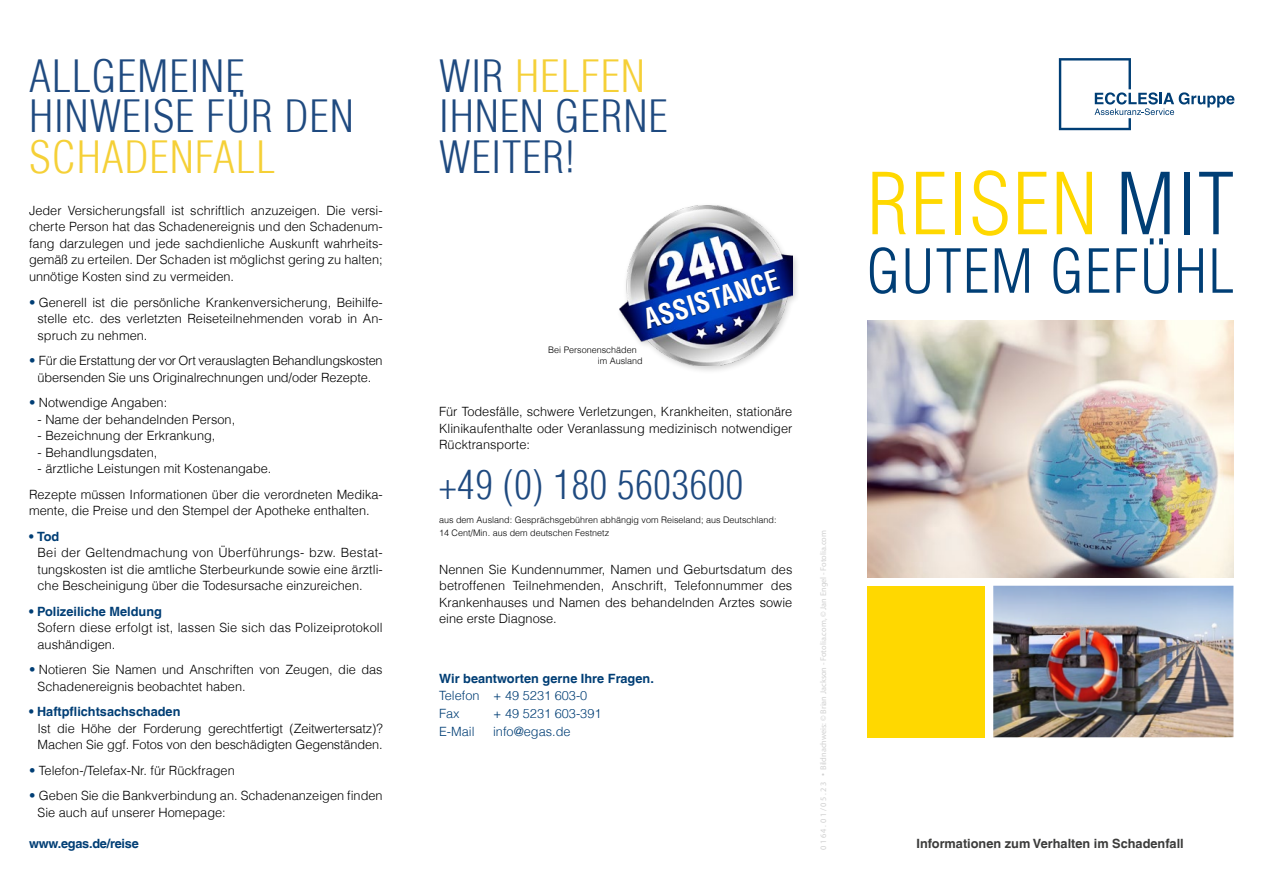
<style>
.page{position:relative;width:1263px;height:893px;background:#fff}
.page>*{position:absolute;margin:0;border:0;box-sizing:border-box;transform-origin:0 0}
.t1{font:300 condensed 83.25px "Helvetica LT";letter-spacing:.02em;color:#ffd800}
.t2{font:300 condensed 59.25px "Helvetica LT";letter-spacing:.02em;color:#003e75}
.t3{font:300 condensed 43.5px/40.5px "Helvetica LT";letter-spacing:.02em;color:#1f4a80}
.t4{font:300 condensed 43.5px "Helvetica LT";letter-spacing:.02em;color:#f5d037}
.t5{font:300 condensed 39px "Helvetica LT";letter-spacing:.02em;color:#1f4a80}
.t6{font:700 condensed 27px "Helvetica LT";color:#fff}
.t7{font:300 12.75px/16.5px "Helvetica LT";color:#000;text-align:justify}
.t8{font:700 12.75px "Helvetica LT";color:#003e75}
.t9{font:300 12.75px/18px "Helvetica LT";color:#003e75}
.t10{font:700 12.75px "Helvetica LT";color:#3c3c3b}
.t11{font:700 12.75px "Helvetica LT";letter-spacing:-.02em;color:#003e75}
.t12{font:300 9px/13.5px "Helvetica LT";color:#000}
.t13{font:8.25px "Myriad Pro";color:#d0d0d0}
.s1{color:#003e75}
.s2{color:#f5d037}
.s3{font-family:"Arial"}
</style>
<div class="page">
<img style="left:993px;top:586px;width:240px;height:151px">
<img style="left:867px;top:320px;width:366px;height:257px">
<div style="left:867px;top:586px;width:117px;height:151px;background:#ffd800"></div>
<div style="left:616px;top:202px;width:185px;height:173px;background:#000;opacity:.2"></div>
<img style="left:619px;top:206px;width:173px;height:160px">
<div style="left:646px;top:269px;width:135px;height:61px;background:#000;opacity:.6"></div>
<svg style="left:1059px;top:58px;width:175px;height:72px"></svg>
<h3 class="t3" style="left:29px;top:56px;width:326px">ALLGEMEINE<br>HINWEISE FÜR DEN</h3>
<h3 class="t4" style="left:29px;top:130px;width:248px">SCHADENFALL</h3>
<p class="t7" style="left:29px;top:202px;width:355px">Jeder Versicherungsfall ist schriftlich anzuzeigen. Die versi&shy;cherte Person hat das Schadenereignis und den Schadenum&shy;fang darzulegen und jede sachdienliche Auskunft wahrheits&shy;gemäß zu erteilen. Der Schaden ist möglichst gering zu halten; unnötige Kosten sind zu vermeiden.</p>
<p class="t7" style="left:38px;top:294px;width:347px;text-indent:-9px"><span class="s1">•</span> Generell ist die persönliche Krankenversicherung, Beihilfe&shy;stelle etc. des verletzten Reiseteilnehmenden vorab in An&shy;spruch zu nehmen.</p>
<p class="t7" style="left:29px;top:352px;width:355px;text-align:center"><span class="s1">•</span> Für die Erstattung der vor Ort verauslagten Behandlungskosten übersenden Sie uns Originalrechnungen und/oder Rezepte.</p>
<p class="t7" style="left:29px;top:394px;width:140px"><span class="s1">•</span> Notwendige Angaben:</p>
<p class="t7" style="left:38px;top:411px;width:199px">- Name der behandelnden Person,</p>
<p class="t7" style="left:38px;top:427px;width:179px">- Bezeichnung der Erkrankung,</p>
<p class="t7" style="left:38px;top:444px;width:121px">- Behandlungsdaten,</p>
<p class="t7" style="left:29px;top:456px;width:355px;line-height:25.5px;text-indent:9px">- ärztliche Leistungen mit Kostenangabe.<br>Rezepte müssen Informationen über die verordneten Medika-</p>
<p class="t7" style="left:29px;top:502px;width:342px">mente, die Preise und den Stempel der Apotheke enthalten.</p>
<p class="t8" style="left:29px;top:528px;width:32px">• Tod</p>
<p class="t7" style="left:38px;top:544px;width:347px">Bei der Geltendmachung von Überführungs- bzw. Bestat&shy;tungskosten ist die amtliche Sterbeurkunde sowie eine ärztli&shy;che Bescheinigung über die Todesursache einzureichen.</p>
<p class="t8" style="left:29px;top:603px;width:134px">• Polizeiliche Meldung</p>
<p class="t7" style="left:38px;top:619px;width:347px">Sofern diese erfolgt ist, lassen Sie sich das Polizeiprotokoll aushändigen.</p>
<p class="t7" style="left:38px;top:661px;width:347px;text-indent:-9px"><span class="s1">•</span> Notieren Sie Namen und Anschriften von Zeugen, die das<br>Schadenereignis beobachtet haben.</p>
<p class="t8" style="left:29px;top:704px;width:153px">• Haftpflichtsachschaden</p>
<p class="t7" style="left:38px;top:720px;width:347px">Ist die Höhe der Forderung gerechtfertigt (Zeitwertersatz)?<br>Machen Sie ggf. Fotos von den beschädigten Gegenständen.</p>
<p class="t7" style="left:29px;top:762px;width:207px"><span class="s1">•</span> Telefon-/Telefax-Nr. für Rückfragen</p>
<p class="t7" style="left:38px;top:787px;width:347px;text-indent:-8px"><span class="s1">•</span> Geben Sie die Bankverbindung an. Schadenanzeigen finden<br>Sie auch auf unserer Homepage:</p>
<p class="t11" style="left:29px;top:836px;width:111px">www.egas.de/reise</p>
<h3 class="t3" style="left:439px;top:56px;width:230px">WIR <span class="s2">HELFEN<br></span>IHNEN GERNE<br>WEITER!</h3>
<h3 class="t6" style="left:640px;top:304px;width:141px;rotate:-17deg">ASSISTANCE</h3>
<p class="t12" style="left:598px;top:345px;width:47px;line-height:10.5px;text-indent:-50px">Bei Personenschäden im Ausland</p>
<p class="t7" style="left:439px;top:403px;width:355px">Für Todesfälle, schwere Verletzungen, Krankheiten, stationäre Klinikaufenthalte oder Veranlassung medizinisch notwendiger Rücktransporte:</p>
<h3 class="t5" style="left:439px;top:460px;width:306px">+49 (0) 180 5603600</h3>
<p class="t12" style="left:439px;top:513px;width:339px">aus dem Ausland: Gesprächsgebühren abhängig vom Reiseland; aus Deutschland:<br>14 Cent/Min. aus dem deutschen Festnetz</p>
<p class="t7" style="left:439px;top:561px;width:355px">Nennen Sie Kundennummer, Namen und Geburtsdatum des betroffenen Teilnehmenden, Anschrift, Telefonnummer des Krankenhauses und Namen des behandelnden Arztes sowie eine erste Diagnose.</p>
<p class="t8" style="left:439px;top:671px;width:216px">Wir beantworten gerne Ihre Fragen.</p>
<p class="t9" style="left:439px;top:686px;width:150px">Telefon + 49 5231 603-0<br>Fax</p>
<p class="t9" style="left:493px;top:704px;width:110px">+ 49 5231 603-391</p>
<p class="t9" style="left:439px;top:722px;width:37px">E-Mail</p>
<p class="t9" style="left:493px;top:722px;width:79px">info@egas.de</p>
<p class="t13" style="left:818px;top:850px;width:322px;rotate:-90deg">0 1 6 4 . 0 1 / 0 5 . 2 3 <span class="s3">•</span> Bildnachweis: © Brian Jackson - Fotolia.com, © Jan Engel - Fotolia.com</p>
<h1 class="t1" style="left:867px;top:152px;width:369px">REISEN <span class="s1">MIT</span></h1>
<h2 class="t2" style="left:867px;top:234px;width:369px">GUTEM GEFÜHL</h2>
<p class="t10" style="left:916px;top:836px;width:269px">Informationen zum Verhalten im Schadenfall</p>
</div>
